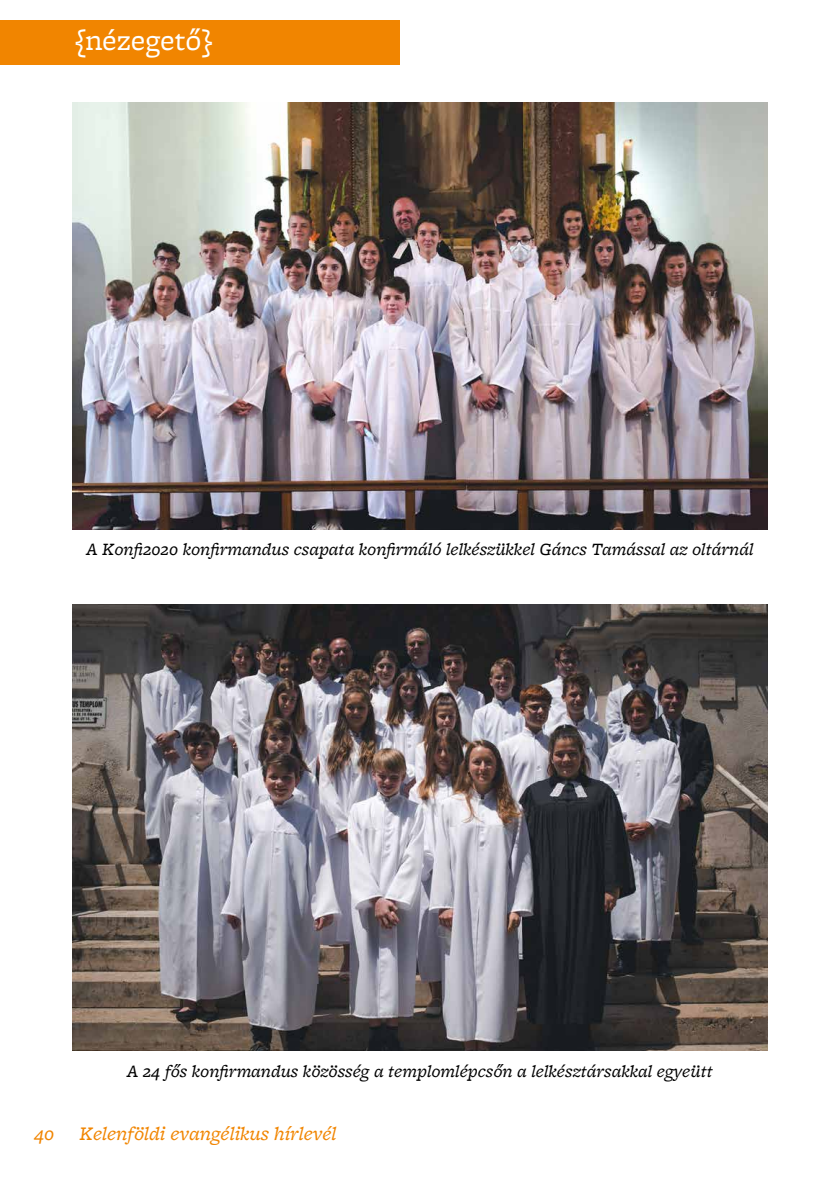
<style>
.page{position:relative;width:840px;height:1191px;background:#fff}
.page>*{position:absolute;margin:0;border:0;box-sizing:border-box;transform-origin:0 0}
.t1{font:30px "Freight Micro W03";letter-spacing:.005em;color:#fff}
.t2{font:italic 20px "Freight Micro W03";color:#f18500}
.t3{font:italic 18px "Freight Micro W03";color:#000}
</style>
<div class="page">
<div style="left:0;top:20px;width:400px;height:45px;background:#f18500"></div>
<img style="left:72px;top:102px;width:695px;height:427px">
<img style="left:72px;top:604px;width:695px;height:447px">
<h1 class="t1" style="left:75px;top:20px;width:139px">{nézegető}</h1>
<p class="t3" style="left:86px;top:536px;width:668px">A Konfi2020 konfirmandus csapata konfirmáló lelkészükkel Gáncs Tamással az oltárnál</p>
<p class="t3" style="left:127px;top:1058px;width:586px">A 24 fős konfirmandus közösség a templomlépcsőn a lelkésztársakkal egyeütt</p>
<p class="t2" style="left:34px;top:1119px;width:304px">40 Kelenföldi evangélikus hírlevél</p>
</div>
